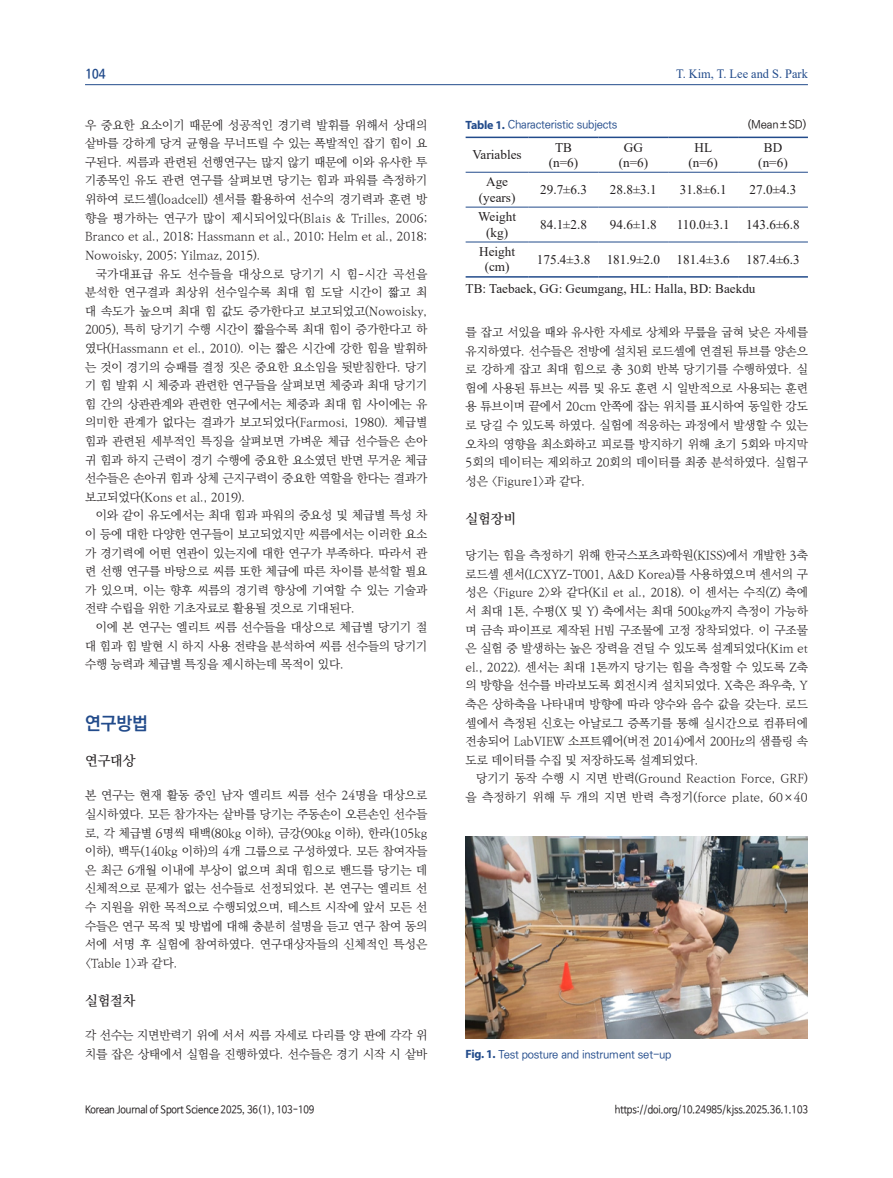
<style>
.page{position:relative;width:893px;height:1178px;background:#fff}
.page>*{position:absolute;margin:0;border:0;box-sizing:border-box;transform-origin:0 0}
.서론-1{font:18px "Ko Pub World Dotum PB";color:#224b8b}
.서론-1_1{font:13.5px "Ko Pub World Batang PM";color:#231f20}
.표내용{font:13.2px/15.3px "Times New Roman";color:#231f20;text-align:center}
.t1{font:12.75px "Times New Roman";color:#224b8b}
.t2{font:700 12.6px "Nanum Barun Gothic";color:#224b8b;scale:.9 1}
.본문첫행{font:12px/18.6px "Ko Pub World Batang PL";letter-spacing:-.01em;color:#231f20;text-align:justify}
.본문{font:12px/18.6px "Ko Pub World Batang PL";letter-spacing:-.01em;color:#231f20;text-align:justify}
.캡션_표{font:500 11.25px "Ko Pub Dotum";letter-spacing:-.02em;color:#224b8b}
.캡션_표-2{font:500 11.25px "Ko Pub Dotum";letter-spacing:-.02em;color:#231f20}
.t3{font:10.5px "Nanum Barun Gothic";letter-spacing:-.01em;color:#231f20;scale:.9 1}
.s1{font-family:"Myriad Pro";font-weight:700;font-size:12px}
</style>
<div class="page">
<hr style="left:85px;top:84px;width:723px;height:1px;background:#224b8b">
<img style="left:466px;top:836px;width:342px;height:203px">
<hr style="left:466px;top:137px;width:63px;height:1px;background:#224b8b">
<hr style="left:529px;top:137px;width:69px;height:1px;background:#224b8b">
<hr style="left:598px;top:137px;width:70px;height:1px;background:#224b8b">
<hr style="left:668px;top:137px;width:70px;height:1px;background:#224b8b">
<hr style="left:738px;top:137px;width:70px;height:1px;background:#224b8b">
<hr style="left:466px;top:276px;width:63px;height:2px;background:#224b8b">
<hr style="left:529px;top:276px;width:69px;height:2px;background:#224b8b">
<hr style="left:598px;top:276px;width:70px;height:2px;background:#224b8b">
<hr style="left:668px;top:276px;width:70px;height:2px;background:#224b8b">
<hr style="left:738px;top:276px;width:70px;height:2px;background:#224b8b">
<hr style="left:466px;top:207px;width:63px;height:1px;background:#224b8b">
<hr style="left:529px;top:207px;width:69px;height:1px;background:#224b8b">
<hr style="left:598px;top:207px;width:70px;height:1px;background:#224b8b">
<hr style="left:668px;top:207px;width:70px;height:1px;background:#224b8b">
<hr style="left:738px;top:207px;width:70px;height:1px;background:#224b8b">
<hr style="left:466px;top:242px;width:63px;height:1px;background:#224b8b">
<hr style="left:529px;top:242px;width:69px;height:1px;background:#224b8b">
<hr style="left:598px;top:242px;width:70px;height:1px;background:#224b8b">
<hr style="left:668px;top:242px;width:70px;height:1px;background:#224b8b">
<hr style="left:738px;top:242px;width:70px;height:1px;background:#224b8b">
<hr style="left:466px;top:172px;width:63px;height:1px;background:#224b8b">
<hr style="left:529px;top:172px;width:69px;height:1px;background:#224b8b">
<hr style="left:598px;top:172px;width:70px;height:1px;background:#224b8b">
<hr style="left:668px;top:172px;width:70px;height:1px;background:#224b8b">
<hr style="left:738px;top:172px;width:70px;height:1px;background:#224b8b">
<p class="t2" style="left:85px;top:67px;width:24px">104</p>
<p class="t1" style="left:676px;top:65px;width:133px">T. Kim, T. Lee and S. Park</p>
<p class="본문첫행" style="left:85px;top:116px;width:344px">우 중요한 요소이기 때문에 성공적인 경기력 발휘를 위해서 상대의 샅바를 강하게 당겨 균형을 무너뜨릴 수 있는 폭발적인 잡기 힘이 요 구된다. 씨름과 관련된 선행연구는 많지 않기 때문에 이와 유사한 투 기종목인 유도 관련 연구를 살펴보면 당기는 힘과 파워를 측정하기 위하여 로드셀(loadcell) 센서를 활용하여 선수의 경기력과 훈련 방 향을 평가하는 연구가 많이 제시되어있다(Blais &amp; Trilles, 2006; Branco et al., 2018; Hassmann et al., 2010; Helm et al., 2018; Nowoisky, 2005; Yilmaz, 2015).</p>
<p class="본문" style="left:85px;top:265px;width:344px;text-indent:11px">국가대표급 유도 선수들을 대상으로 당기기 시 힘-시간 곡선을 분석한 연구결과 최상위 선수일수록 최대 힘 도달 시간이 짧고 최 대 속도가 높으며 최대 힘 값도 증가한다고 보고되었고(Nowoisky, 2005), 특히 당기기 수행 시간이 짧을수록 최대 힘이 증가한다고 하 였다(Hassmann et el., 2010). 이는 짧은 시간에 강한 힘을 발휘하 는 것이 경기의 승패를 결정 짓은 중요한 요소임을 뒷받침한다. 당기 기 힘 발휘 시 체중과 관련한 연구들을 살펴보면 체중과 최대 당기기 힘 간의 상관관계와 관련한 연구에서는 체중과 최대 힘 사이에는 유 의미한 관계가 없다는 결과가 보고되었다(Farmosi, 1980). 체급별 힘과 관련된 세부적인 특징을 살펴보면 가벼운 체급 선수들은 손아 귀 힘과 하지 근력이 경기 수행에 중요한 요소였던 반면 무거운 체급 선수들은 손아귀 힘과 상체 근지구력이 중요한 역할을 한다는 결과가 보고되었다(Kons et al., 2019).</p>
<p class="본문" style="left:85px;top:506px;width:344px;text-indent:11px">이와 같이 유도에서는 최대 힘과 파워의 중요성 및 체급별 특성 차 이 등에 대한 다양한 연구들이 보고되었지만 씨름에서는 이러한 요소 가 경기력에 어떤 연관이 있는지에 대한 연구가 부족하다. 따라서 관 련 선행 연구를 바탕으로 씨름 또한 체급에 따른 차이를 분석할 필요 가 있으며, 이는 향후 씨름의 경기력 향상에 기여할 수 있는 기술과 전략 수립을 위한 기초자료로 활용될 것으로 기대된다.</p>
<p class="본문" style="left:85px;top:618px;width:344px;text-indent:11px">이에 본 연구는 엘리트 씨름 선수들을 대상으로 체급별 당기기 절 대 힘과 힘 발현 시 하지 사용 전략을 분석하여 씨름 선수들의 당기기 수행 능력과 체급별 특징을 제시하는데 목적이 있다.</p>
<p class="캡션_표" style="left:466px;top:119px;width:153px"><span class="s1">Table 1.</span> Characteristic subjects</p>
<p class="캡션_표-2" style="left:748px;top:119px;width:60px">(Mean±SD)</p>
<p class="표내용" style="left:473px;top:147px;width:51px">Variables</p>
<p class="표내용" style="left:624px;top:139px;width:21px">GG</p>
<p class="표내용" style="left:619px;top:154px;width:31px">(n=6)</p>
<p class="표내용" style="left:555px;top:139px;width:18px">TB</p>
<p class="표내용" style="left:549px;top:154px;width:31px">(n=6)</p>
<p class="표내용" style="left:695px;top:139px;width:19px">HL</p>
<p class="표내용" style="left:688px;top:154px;width:31px">(n=6)</p>
<p class="표내용" style="left:764px;top:139px;width:20px">BD</p>
<p class="표내용" style="left:758px;top:154px;width:31px">(n=6)</p>
<p class="표내용" style="left:479px;top:174px;width:38px">Age (years)</p>
<p class="표내용" style="left:540px;top:182px;width:48px">29.7±6.3</p>
<p class="표내용" style="left:610px;top:182px;width:48px">28.8±3.1</p>
<p class="표내용" style="left:680px;top:182px;width:48px">31.8±6.1</p>
<p class="표내용" style="left:750px;top:182px;width:48px">27.0±4.3</p>
<p class="표내용" style="left:478px;top:209px;width:39px">Weight</p>
<p class="표내용" style="left:486px;top:224px;width:23px">(kg)</p>
<p class="표내용" style="left:540px;top:216px;width:48px">84.1±2.8</p>
<p class="표내용" style="left:610px;top:216px;width:48px">94.6±1.8</p>
<p class="표내용" style="left:677px;top:216px;width:54px">110.0±3.1</p>
<p class="표내용" style="left:746px;top:216px;width:55px">143.6±6.8</p>
<p class="표내용" style="left:479px;top:244px;width:37px">Height (cm)</p>
<p class="표내용" style="left:537px;top:251px;width:55px">175.4±3.8</p>
<p class="표내용" style="left:607px;top:251px;width:55px">181.9±2.0</p>
<p class="표내용" style="left:676px;top:251px;width:55px">181.4±3.6</p>
<p class="표내용" style="left:746px;top:251px;width:55px">187.4±6.3</p>
<p class="표내용" style="left:466px;top:280px;width:291px">TB: Taebaek, GG: Geumgang, HL: Halla, BD: Baekdu</p>
<p class="본문첫행" style="left:466px;top:323px;width:344px">를 잡고 서있을 때와 유사한 자세로 상체와 무릎을 굽혀 낮은 자세를 유지하였다. 선수들은 전방에 설치된 로드셀에 연결된 튜브를 양손으 로 강하게 잡고 최대 힘으로 총 30회 반복 당기기를 수행하였다. 실 험에 사용된 튜브는 씨름 및 유도 훈련 시 일반적으로 사용되는 훈련 용 튜브이며 끝에서 20cm 안쪽에 잡는 위치를 표시하여 동일한 강도 로 당길 수 있도록 하였다. 실험에 적응하는 과정에서 발생할 수 있는 오차의 영향을 최소화하고 피로를 방지하기 위해 초기 5회와 마지막 5회의 데이터는 제외하고 20회의 데이터를 최종 분석하였다. 실험구 성은 &lt;Figure1&gt;과 같다.</p>
<p class="서론-1_1" style="left:466px;top:509px;width:52px">실험장비</p>
<p class="본문첫행" style="left:466px;top:546px;width:344px">당기는 힘을 측정하기 위해 한국스포츠과학원(KISS)에서 개발한 3축 로드셀 센서(LCXYZ-T001, A&amp;D Korea)를 사용하였으며 센서의 구 성은 &lt;Figure 2&gt;와 같다(Kil et al., 2018). 이 센서는 수직(Z) 축에 서 최대 1톤, 수평(X 및 Y) 축에서는 최대 500kg까지 측정이 가능하 며 금속 파이프로 제작된 H빔 구조물에 고정 장착되었다. 이 구조물 은 실험 중 발생하는 높은 장력을 견딜 수 있도록 설계되었다(Kim et el., 2022). 센서는 최대 1톤까지 당기는 힘을 측정할 수 있도록 Z축 의 방향을 선수를 바라보도록 회전시켜 설치되었다. X축은 좌우축, Y 축은 상하축을 나타내며 방향에 따라 양수와 음수 값을 갖는다. 로드 셀에서 측정된 신호는 아날로그 증폭기를 통해 실시간으로 컴퓨터에 전송되어 LabVIEW 소프트웨어(버전 2014)에서 200Hz의 샘플링 속 도로 데이터를 수집 및 저장하도록 설계되었다.</p>
<p class="본문" style="left:466px;top:770px;width:344px;text-align:right">당기기 동작 수행 시 지면 반력(Ground Reaction Force, GRF) 을 측정하기 위해 두 개의 지면 반력 측정기(force plate, 60×40</p>
<p class="서론-1" style="left:85px;top:710px;width:64px">연구방법</p>
<p class="서론-1_1" style="left:85px;top:751px;width:52px">연구대상</p>
<p class="본문첫행" style="left:85px;top:786px;width:344px">본 연구는 현재 활동 중인 남자 엘리트 씨름 선수 24명을 대상으로 실시하였다. 모든 참가자는 샅바를 당기는 주동손이 오른손인 선수들 로, 각 체급별 6명씩 태백(80kg 이하), 금강(90kg 이하), 한라(105kg 이하), 백두(140kg 이하)의 4개 그룹으로 구성하였다. 모든 참여자들 은 최근 6개월 이내에 부상이 없으며 최대 힘으로 밴드를 당기는 데 신체적으로 문제가 없는 선수들로 선정되었다. 본 연구는 엘리트 선 수 지원을 위한 목적으로 수행되었으며, 테스트 시작에 앞서 모든 선 수들은 연구 목적 및 방법에 대해 충분히 설명을 듣고 연구 참여 동의 서에 서명 후 실험에 참여하였다. 연구대상자들의 신체적인 특성은 &lt;Table 1&gt;과 같다.</p>
<p class="서론-1_1" style="left:85px;top:991px;width:52px">실험절차</p>
<p class="본문첫행" style="left:85px;top:1026px;width:344px">각 선수는 지면반력기 위에 서서 씨름 자세로 다리를 양 판에 각각 위 치를 잡은 상태에서 실험을 진행하였다. 선수들은 경기 시작 시 샅바</p>
<p class="캡션_표" style="left:466px;top:1048px;width:207px"><span class="s1">Fig. 1.</span> Test posture and instrument set-up</p>
<p class="t3" style="left:85px;top:1104px;width:256px">Korean Journal of Sport Science 2025, 36(1), 103-109</p>
<p class="t3" style="left:615px;top:1104px;width:216px">https://doi.org/10.24985/kjss.2025.36.1.103</p>
</div>
